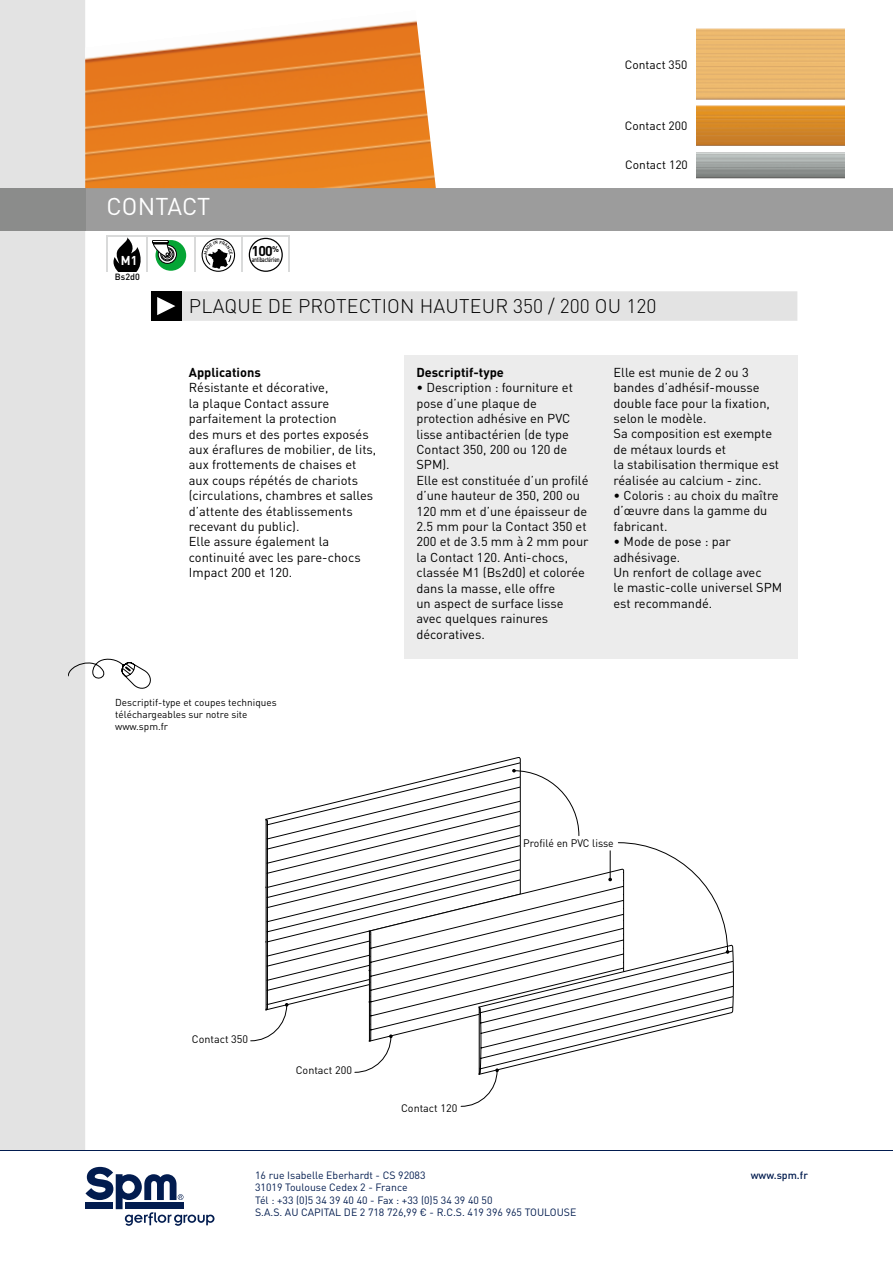
<style>
.page{position:relative;width:893px;height:1263px;background:#fff}
.page>*{position:absolute;margin:0;border:0;box-sizing:border-box;transform-origin:0 0}
.t1{font:24px "DIN Pro";letter-spacing:.005em;color:#fff}
.t2{font:300 19.5px "DIN Pro";letter-spacing:.01em;color:#000}
.t3{font:700 14.1px "DIN Pro";color:#000}
.t4{font:12.9px/15.5px "DIN";color:#000}
.t5{font:700 12.9px "DIN";color:#000}
.t6{font:700 12.75px "DIN";color:#fff;scale:.95 1}
.t7{font:12px "DIN Pro";color:#000}
.t8{font:10.8px "DIN";color:#000}
.t9{font:10.5px/12.6px "DIN Pro";color:#021c4f}
.t10{font:500 10.5px "DIN Pro";color:#021c4f}
.t11{font:10.05px/12px "DIN";color:#000}
.t12{font:500 9px "DIN Pro";color:#000}
.t13{font:500 6.9px "DIN Pro";letter-spacing:-.03em;color:#000;scale:.73 1}
</style>
<div class="page">
<div style="left:0;top:0;width:85px;height:1150px;background:#e3e3e3"></div>
<img style="left:697px;top:29px;width:148px;height:70px">
<img style="left:697px;top:105px;width:148px;height:40px">
<img style="left:697px;top:153px;width:148px;height:25px">
<div style="left:85px;top:188px;width:808px;height:43px;background:#9c9c9c"></div>
<div style="left:0;top:188px;width:85px;height:43px;background:#8b8c8b"></div>
<img style="left:85px;top:20px;width:351px;height:168px">
<hr style="left:0;top:1150px;width:893px;height:1px;background:#021c4f">
<svg style="left:85px;top:1167px;width:129px;height:59px"></svg>
<svg style="left:265px;top:762px;width:256px;height:244px"></svg>
<svg style="left:512px;top:769px;width:67px;height:67px"></svg>
<svg style="left:250px;top:819px;width:38px;height:222px"></svg>
<svg style="left:354px;top:842px;width:380px;height:265px"></svg>
<svg style="left:68px;top:659px;width:83px;height:29px"></svg>
<div style="left:404px;top:355px;width:393px;height:304px;background:#ececec"></div>
<div style="left:151px;top:291px;width:646px;height:30px;background:#e3e3e3"></div>
<div style="left:155px;top:240px;width:31px;height:31px;background:#05a535;border-radius:50%"></div>
<svg style="left:158px;top:245px;width:18px;height:18px"></svg>
<div style="left:158px;top:245px;width:19px;height:19px;border:1px solid #000;border-radius:50%"></div>
<div style="left:161px;top:248px;width:13px;height:13px;border:1px solid #000;border-radius:50%"></div>
<div style="left:162px;top:248px;width:11px;height:12px;border:1px solid #000;border-radius:50%"></div>
<div style="left:164px;top:250px;width:7px;height:8px;border:1px solid #000;border-radius:50%"></div>
<svg style="left:152px;top:240px;width:18px;height:17px"></svg>
<svg style="left:249px;top:238px;width:34px;height:34px"></svg>
<svg style="left:113px;top:237px;width:28px;height:35px"></svg>
<hr style="left:106px;top:235px;width:184px;height:1px;background:#d9dada">
<hr style="left:106px;top:236px;width:2px;height:36px;background:#d9dada">
<hr style="left:194px;top:236px;width:1px;height:36px;background:#d9dada">
<hr style="left:241px;top:236px;width:2px;height:36px;background:#d9dada">
<hr style="left:289px;top:236px;width:1px;height:36px;background:#d9dada">
<hr style="left:146px;top:236px;width:2px;height:36px;background:#d9dada">
<svg style="left:202px;top:238px;width:33px;height:34px"></svg>
<p class="t7" style="left:625px;top:56px;width:64px">Contact 350</p>
<h1 class="t1" style="left:106px;top:190px;width:105px">CONTACT</h1>
<p class="t3" style="left:252px;top:241px;width:29px">100<sup>%</sup></p>
<p class="t6" style="left:121px;top:252px;width:19px">M1</p>
<p class="t13" style="left:252px;top:255px;width:40px">antibactérien</p>
<p class="t12" style="left:115px;top:271px;width:26px">Bs2d0</p>
<p class="t7" style="left:625px;top:117px;width:64px">Contact 200</p>
<p class="t7" style="left:625px;top:157px;width:64px">Contact 120</p>
<h2 class="t2" style="left:189px;top:293px;width:469px">PLAQUE DE PROTECTION HAUTEUR 350 / 200 OU 120</h2>
<p class="t5" style="left:189px;top:364px;width:73px">Applications</p>
<p class="t4" style="left:189px;top:380px;width:189px">Résistante et décorative,<br>la plaque Contact assure parfaitement la protection<br>des murs et des portes exposés aux éraflures de mobilier, de lits, aux frottements de chaises et aux coups répétés de chariots (circulations, chambres et salles d’attente des établissements recevant du public).<br>Elle assure également la continuité avec les pare-chocs<br>Impact 200 et 120.</p>
<p class="t11" style="left:115px;top:696px;width:163px">Descriptif-type et coupes techniques téléchargeables sur notre site www.spm.fr</p>
<p class="t5" style="left:416px;top:364px;width:89px">Descriptif-type</p>
<p class="t4" style="left:416px;top:380px;width:174px">• Description : fourniture et pose d’une plaque de protection adhésive en PVC lisse antibactérien (de type<br>Contact 350, 200 ou 120 de<br>SPM).<br>Elle est constituée d’un profilé d’une hauteur de 350, 200 ou<br>120 mm et d’une épaisseur de<br>2.5 mm pour la Contact 350 et<br>200 et de 3.5 mm à 2 mm pour la Contact 120. Anti-chocs, classée M1 (Bs2d0) et colorée dans la masse, elle offre<br>un aspect de surface lisse avec quelques rainures décoratives.</p>
<p class="t4" style="left:613px;top:364px;width:167px">Elle est munie de 2 ou 3 bandes d’adhésif-mousse double face pour la fixation, selon le modèle.<br>Sa composition est exempte de métaux lourds et<br>la stabilisation thermique est réalisée au calcium - zinc.</p>
<p class="t4" style="left:613px;top:487px;width:167px">• Coloris : au choix du maître d’œuvre dans la gamme du fabricant.</p>
<p class="t4" style="left:613px;top:533px;width:170px">• Mode de pose : par adhésivage.<br>Un renfort de collage avec<br>le mastic-colle universel SPM est recommandé.</p>
<p class="t8" style="left:523px;top:837px;width:92px">Profilé en PVC lisse</p>
<p class="t8" style="left:192px;top:1032px;width:58px">Contact 350</p>
<p class="t8" style="left:296px;top:1064px;width:58px">Contact 200</p>
<p class="t8" style="left:401px;top:1101px;width:58px">Contact 120</p>
<p class="t9" style="left:255px;top:1168px;width:323px">16 rue Isabelle Eberhardt - CS 92083<br>31019 Toulouse Cedex 2 - France<br>Tél : +33 (0)5 34 39 40 40 - Fax : +33 (0)5 34 39 40 50<br>S.A.S. AU CAPITAL DE 2 718 726,99 € - R.C.S. 419 396 965 TOULOUSE</p>
<p class="t10" style="left:751px;top:1167px;width:59px">www.spm.fr</p>
</div>
